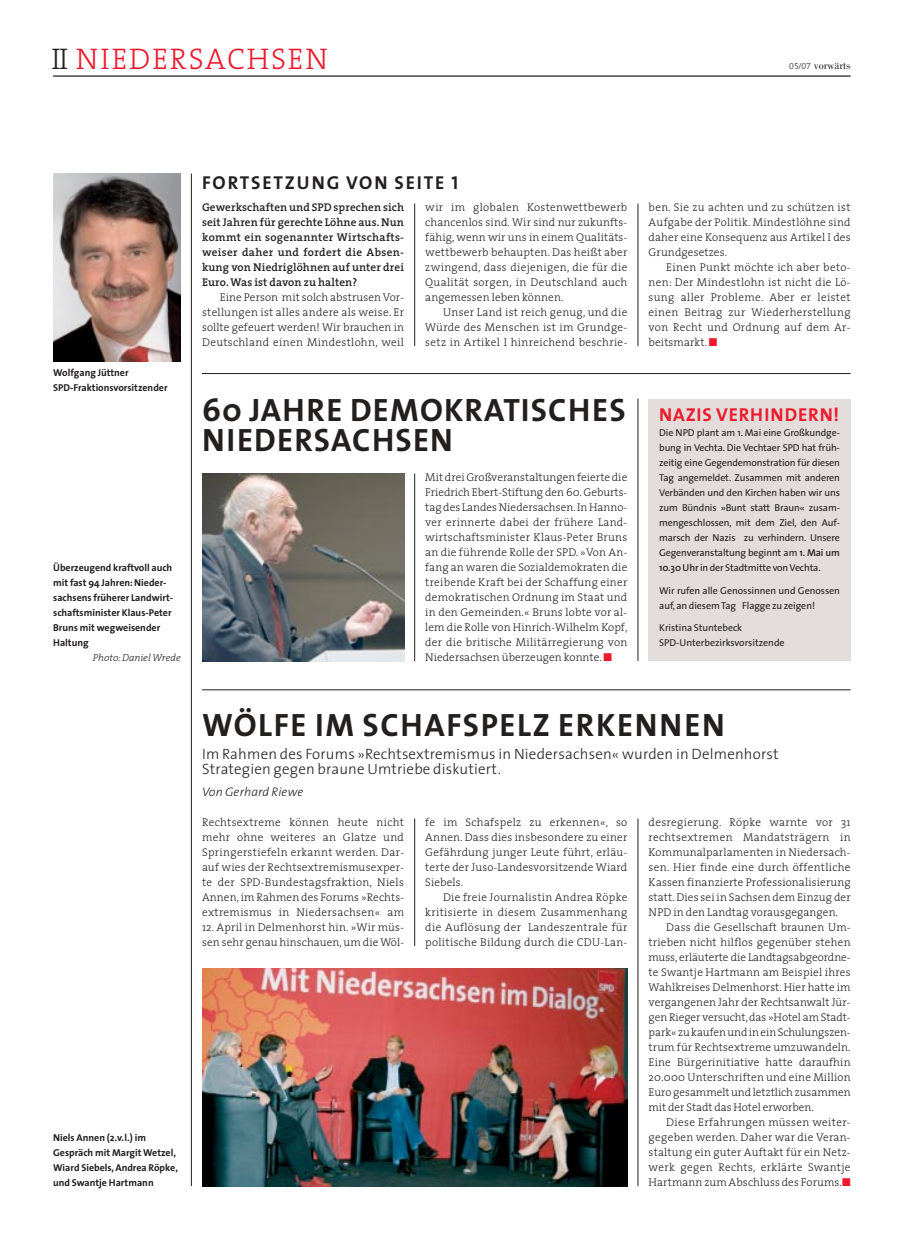
<style>
.page{position:relative;width:904px;height:1240px;background:#fff}
.page>*{position:absolute;margin:0;border:0;box-sizing:border-box;transform-origin:0 0}
.t1{font:700 32.5px/30px "The Sans";letter-spacing:.04em;color:#231f1f}
.t2{font:30px "The Serif Light Caps";letter-spacing:.06em;color:#ee1b2e}
.t3{font:700 18.75px "The Sans";letter-spacing:.1em;color:#231f1f}
.t4{font:700 18.75px "The Sans";letter-spacing:.04em;color:#ee1b2e}
.t5{font:300 15px/15px "The Sans";letter-spacing:.01em;color:#231f1f}
.t6{font:italic 300 12.5px "The Sans";letter-spacing:.01em;color:#231f1f}
.t7{font:300 11.25px/15px "The Serif";letter-spacing:.015em;color:#231f1f;text-align:justify}
.t8{font:600 11.25px/15px "The Serif";letter-spacing:.01em;color:#231f1f;text-align:justify}
.t9{font:11.25px "Bodoni";color:#231f1f}
.t10{font:10px/15px "The Sans";letter-spacing:-.005em;color:#231f1f}
.t11{font:700 10px/15px "The Sans";color:#231f1f}
.t12{font:italic 300 10px "The Serif";color:#231f1f}
.s1{color:#231f1f}
.s2{font-family:"The Serif Light Expert";font-size:8.75px}
.s3{font-family:"The Sans Bold Caps";font-weight:400}
.s4{color:#ee1b2e}
.s5{font-weight:600}
</style>
<div class="page">
<hr style="left:53px;top:75px;width:797px;height:2px;background:#231f1f">
<hr style="left:414px;top:204px;width:1px;height:142px;background:#231f1f">
<hr style="left:638px;top:204px;width:1px;height:142px;background:#231f1f">
<hr style="left:414px;top:474px;width:1px;height:187px;background:#231f1f">
<hr style="left:638px;top:399px;width:1px;height:262px;background:#231f1f">
<hr style="left:638px;top:819px;width:1px;height:367px;background:#231f1f">
<hr style="left:191px;top:174px;width:1px;height:1012px;background:#231f1f">
<hr style="left:414px;top:819px;width:1px;height:127px;background:#231f1f">
<img style="left:202px;top:969px;width:425px;height:217px">
<img style="left:202px;top:474px;width:202px;height:187px">
<div style="left:648px;top:399px;width:202px;height:262px;background:#e2dddb"></div>
<img style="left:53px;top:174px;width:128px;height:187px">
<hr style="left:202px;top:373px;width:648px;height:1px;background:#231f1f">
<hr style="left:202px;top:690px;width:648px;height:1px;background:#231f1f">
<h2 class="t2" style="left:51px;top:41px;width:278px"><span class="s1">II</span> NIEDERSACHSEN</h2>
<p class="t9" style="left:789px;top:61px;width:63px"><span class="s2">05/07</span> vorwärts</p>
<p class="t11" style="left:53px;top:366px;width:116px">Wolfgang Jüttner<br>SPD-Fraktionsvorsitzender</p>
<p class="t11" style="left:53px;top:561px;width:122px">Überzeugend kraftvoll auch mit fast 94 Jahren: Nieder&shy;sachsens früherer Landwirt&shy;schaftsminister Klaus-Peter<br>Bruns mit wegweisender<br>Haltung</p>
<p class="t12" style="left:93px;top:653px;width:89px">Photo: Daniel Wrede</p>
<h3 class="t3" style="left:202px;top:175px;width:257px">FORTSETZUNG VON SEITE <span class="s3">1</span></h3>
<p class="t8" style="left:202px;top:201px;width:203px">Gewerkschaften und SPD sprechen sich seit Jahren für gerechte Löhne aus. Nun kommt ein sogenannter Wirtschafts&shy;weiser daher und fordert die Absen&shy;kung von Niedriglöhnen auf unter drei Euro. Was ist davon zu halten?</p>
<p class="t7" style="left:202px;top:291px;width:203px;text-indent:18px">Eine Person mit solch abstrusen Vor&shy;stellungen ist alles andere als weise. Er sollte gefeuert werden! Wir brauchen in Deutschland einen Mindestlohn, weil</p>
<p class="t7" style="left:425px;top:201px;width:204px">wir im globalen Kostenwettbewerb chancenlos sind. Wir sind nur zukunfts&shy;fähig, wenn wir uns in einem Qualitäts&shy;wettbewerb behaupten. Das heißt aber zwingend, dass diejenigen, die für die Qualität sorgen, in Deutschland auch angemessen leben können.</p>
<p class="t7" style="left:425px;top:306px;width:203px;text-indent:18px">Unser Land ist reich genug, und die Würde des Menschen ist im Grundge&shy;setz in Artikel I hinreichend beschrie-</p>
<h1 class="t1" style="left:202px;top:398px;width:425px">60 JAHRE DEMOKRATISCHES<br>NIEDERSACHSEN</h1>
<p class="t7" style="left:425px;top:471px;width:203px">Mit drei Großveranstaltungen feierte die Friedrich Ebert-Stiftung den 60. Geburts&shy;tagdes Landes Niedersachsen.In Hanno&shy;ver erinnerte dabei der frühere Land&shy;wirtschaftsminister Klaus-Peter Bruns an die führende Rolle der SPD. »Von An&shy;fang an waren die Sozialdemokraten die treibende Kraft bei der Schaffung einer demokratischen Ordnung im Staat und in den Gemeinden.« Bruns lobte vor al&shy;lem die Rolle von Hinrich-Wilhelm Kopf, der die britische Militärregierung von Niedersachsen überzeugen konnte.<span class="s4">■</span></p>
<p class="t7" style="left:648px;top:201px;width:203px">ben. Sie zu achten und zu schützen ist Aufgabe der Politik. Mindestlöhne sind daher eine Konsequenz aus Artikel I des Grundgesetzes.</p>
<p class="t7" style="left:648px;top:261px;width:203px;text-indent:18px">Einen Punkt möchte ich aber beto&shy;nen: Der Mindestlohn ist nicht die Lö&shy;sung aller Probleme. Aber er leistet einen Beitrag zur Wiederherstellung von Recht und Ordnung auf dem Ar&shy;beitsmarkt. <span class="s4">■</span></p>
<h3 class="t4" style="left:659px;top:408px;width:182px">NAZIS VERHINDERN!</h3>
<p class="t10" style="left:659px;top:426px;width:182px;text-align:justify">Die NPD plant am 1. Mai eine Großkundge&shy;bung in Vechta. Die Vechtaer SPD hat früh&shy;zeitig eine Gegendemonstration für diesen Tag angemeldet. Zusammen mit anderen Verbänden und den Kirchen haben wir uns zum Bündnis »Bunt statt Braun« zusam&shy;mengeschlossen, mit dem Ziel, den Auf&shy;marsch der Nazis zu verhindern. Unsere Gegenveranstaltung beginnt am <span class="s5">1. Mai um 10.30 Uhr</span> in der Stadtmitte von Vechta.</p>
<p class="t10" style="left:659px;top:584px;width:182px">Wir rufen alle Genossinnen und Genossen auf, an diesem Tag Flagge zu zeigen!</p>
<p class="t10" style="left:659px;top:621px;width:127px">Kristina Stuntebeck<br>SPD-Unterbezirksvorsitzende</p>
<p class="t11" style="left:53px;top:1131px;width:126px">Niels Annen (2.v.l.) im<br>Gespräch mit Margit Wetzel,<br>Wiard Siebels, Andrea Röpke, und Swantje Hartmann</p>
<h1 class="t1" style="left:202px;top:713px;width:524px">WÖLFE IM SCHAFSPELZ ERKENNEN</h1>
<h3 class="t5" style="left:202px;top:747px;width:578px">Im Rahmen des Forums »Rechtsextremismus in Niedersachsen« wurden in Delmenhorst<br>Strategien gegen braune Umtriebe diskutiert.</h3>
<p class="t6" style="left:202px;top:787px;width:103px">Von Gerhard Riewe</p>
<p class="t7" style="left:202px;top:816px;width:203px">Rechtsextreme können heute nicht mehr ohne weiteres an Glatze und Springerstiefeln erkannt werden. Dar&shy;auf wies der Rechtsextremismusexper&shy;te der SPD-Bundestagsfraktion, Niels Annen, im Rahmen des Forums »Rechts&shy;extremismus in Niedersachsen« am</p>
<p class="t7" style="left:202px;top:921px;width:203px">12. April in Delmenhorst hin. »Wir müs&shy;sen sehr genau hinschauen, um die Wöl-</p>
<p class="t7" style="left:425px;top:816px;width:203px">fe im Schafspelz zu erkennen«, so Annen. Dass dies insbesondere zu einer Gefährdung junger Leute führt, erläu&shy;terte der Juso-Landesvorsitzende Wiard Siebels.</p>
<p class="t7" style="left:425px;top:891px;width:203px;text-indent:18px">Die freie Journalistin Andrea Röpke kritisierte in diesem Zusammenhang die Auflösung der Landeszentrale für politische Bildung durch die CDU-Lan-</p>
<p class="t7" style="left:648px;top:816px;width:203px">desregierung. Röpke warnte vor 31 rechtsextremen Mandatsträgern in Kommunalparlamenten in Niedersach&shy;sen. Hier finde eine durch öffentliche Kassen finanzierte Professionalisierung statt. Dies sei in Sachsen dem Einzug der NPD in den Landtag vorausgegangen.</p>
<p class="t7" style="left:648px;top:921px;width:203px;text-indent:18px">Dass die Gesellschaft braunen Um&shy;trieben nicht hilflos gegenüber stehen muss, erläuterte die Landtagsabgeordne&shy;te Swantje Hartmann am Beispiel ihres Wahlkreises Delmenhorst. Hier hatte im vergangenen Jahr der Rechtsanwalt Jür&shy;gen Rieger versucht,das »Hotel am Stadt&shy;park« zu kaufen und in ein Schulungszen&shy;trum für Rechtsextreme umzuwandeln.<br>Eine Bürgerinitiative hatte daraufhin 20.000 Unterschriften und eine Million Euro gesammelt und letztlich zusammen mit der Stadt das Hotel erworben.</p>
<p class="t7" style="left:648px;top:1116px;width:203px;text-indent:18px">Diese Erfahrungen müssen weiter&shy;gegeben werden. Daher war die Veran&shy;staltung ein guter Auftakt für ein Netz&shy;werk gegen Rechts, erklärte Swantje Hartmann zum Abschluss des Forums.<span class="s4">■</span></p>
</div>
